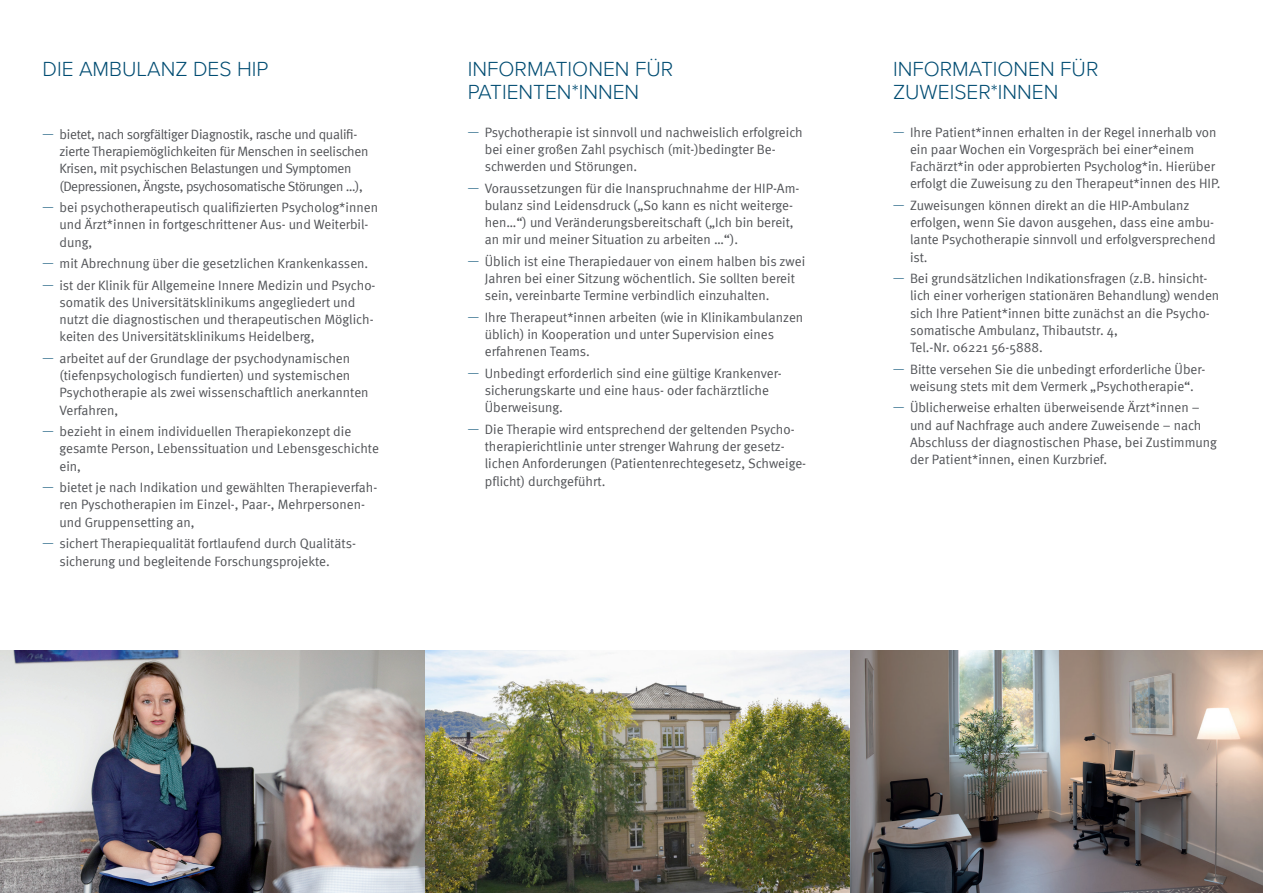
<style>
.page{position:relative;width:1263px;height:893px;background:#fff}
.page>*{position:absolute;margin:0;border:0;box-sizing:border-box;transform-origin:0 0}
.t1{font:300 21px/22.5px "Proxima Nova";color:#004c72}
.t2{font:13.5px/17.2px "Meta Normal";color:#515357}
.t3{font:13.5px/17.2px "Meta Normal";letter-spacing:-.025em;color:#515357}
.s1{font-family:"Proxima Nova";font-weight:300;color:#004c72}
</style>
<div class="page">
<img style="left:0;top:651px;width:425px;height:242px">
<img style="left:425px;top:651px;width:425px;height:242px">
<img style="left:850px;top:651px;width:413px;height:242px">
<h1 class="t1" style="left:43px;top:57px;width:227px">DIE AMBULANZ DES HIP</h1>
<p class="t3" style="left:60px;top:125px;width:310px;text-indent:-17px"><span class="s1">ϙ</span> bietet, nach sorgfältiger Diagnostik, rasche und qualifi&shy;zierte Therapiemöglichkeiten für Menschen in seelischen Krisen, mit psychischen Belastungen und Symptomen (Depressionen, Ängste, psychosomatische Störungen …),</p>
<p class="t2" style="left:60px;top:199px;width:320px;text-indent:-17px"><span class="s1">ϙ</span> bei psychotherapeutisch qualifizierten Psycholog*innen und Ärzt*innen in fortgeschrittener Aus- und Weiterbil&shy;dung,</p>
<p class="t2" style="left:43px;top:253px;width:334px;line-height:21.5px"><span class="s1">ϙ</span> mit Abrechnung über die gesetzlichen Krankenkassen. <span class="s1">ϙ</span> ist der Klinik für Allgemeine Innere Medizin und Psycho-</p>
<p class="t2" style="left:60px;top:293px;width:316px">somatik des Universitätsklinikums angegliedert und nutzt die diagnostischen und therapeutischen Möglich&shy;keiten des Universitätsklinikums Heidelberg,</p>
<p class="t2" style="left:60px;top:349px;width:311px;text-indent:-17px"><span class="s1">ϙ</span> arbeitet auf der Grundlage der psychodynamischen (tiefenpsychologisch fundierten) und systemischen Psychotherapie als zwei wissenschaftlich anerkannten Verfahren,</p>
<p class="t2" style="left:60px;top:423px;width:321px;text-indent:-17px"><span class="s1">ϙ</span> bezieht in einem individuellen Therapiekonzept die gesamte Person, Lebenssituation und Lebensgeschichte ein,</p>
<p class="t2" style="left:60px;top:479px;width:319px;text-indent:-17px"><span class="s1">ϙ</span> bietet je nach Indikation und gewählten Therapieverfah&shy;ren Pyschotherapien im Einzel-, Paar-, Mehrpersonen&shy;und Gruppensetting an,</p>
<p class="t2" style="left:60px;top:535px;width:298px;text-indent:-17px"><span class="s1">ϙ</span> sichert Therapiequalität fortlaufend durch Qualitäts&shy;sicherung und begleitende Forschungsprojekte.</p>
<h1 class="t1" style="left:468px;top:57px;width:207px">INFORMATIONEN FÜR<br>PATIENTEN*INNEN</h1>
<p class="t2" style="left:485px;top:123px;width:319px;text-indent:-17px"><span class="s1">ϙ</span> Psychotherapie ist sinnvoll und nachweislich erfolgreich bei einer großen Zahl psychisch (mit-)bedingter Be&shy;schwerden und Störungen.</p>
<p class="t2" style="left:485px;top:179px;width:316px;text-indent:-17px"><span class="s1">ϙ</span> Voraussetzungen für die Inanspruchnahme der HIP-Am&shy;bulanz sind Leidensdruck („So kann es nicht weiterge&shy;hen…“) und Veränderungsbereitschaft („Ich bin bereit, an mir und meiner Situation zu arbeiten …“).</p>
<p class="t2" style="left:485px;top:252px;width:322px;text-indent:-17px"><span class="s1">ϙ</span> Üblich ist eine Therapiedauer von einem halben bis zwei<br>Jahren bei einer Sitzung wöchentlich. Sie sollten bereit sein, vereinbarte Termine verbindlich einzuhalten.</p>
<p class="t2" style="left:485px;top:308px;width:320px;text-indent:-17px"><span class="s1">ϙ</span> Ihre Therapeut*innen arbeiten (wie in Klinikambulanzen üblich) in Kooperation und unter Supervision eines erfahrenen Teams.</p>
<p class="t2" style="left:485px;top:364px;width:298px;text-indent:-17px"><span class="s1">ϙ</span> Unbedingt erforderlich sind eine gültige Krankenver&shy;sicherungskarte und eine haus- oder fachärztliche<br>Überweisung.</p>
<p class="t2" style="left:485px;top:420px;width:323px;text-indent:-17px"><span class="s1">ϙ</span> Die Therapie wird entsprechend der geltenden Psycho&shy;therapierichtlinie unter strenger Wahrung der gesetz&shy;lichen Anforderungen (Patientenrechtegesetz, Schweige&shy;pflicht) durchgeführt.</p>
<h1 class="t1" style="left:893px;top:57px;width:207px">INFORMATIONEN FÜR<br>ZUWEISER*INNEN</h1>
<p class="t2" style="left:910px;top:123px;width:312px;text-indent:-17px"><span class="s1">ϙ</span> Ihre Patient*innen erhalten in der Regel innerhalb von ein paar Wochen ein Vorgespräch bei einer*einem Fachärzt*in oder approbierten Psycholog*in. Hierüber erfolgt die Zuweisung zu den Therapeut*innen des HIP.</p>
<p class="t2" style="left:910px;top:196px;width:307px;text-indent:-17px"><span class="s1">ϙ</span> Zuweisungen können direkt an die HIP-Ambulanz erfolgen, wenn Sie davon ausgehen, dass eine ambu&shy;lante Psychotherapie sinnvoll und erfolgversprechend ist.</p>
<p class="t2" style="left:910px;top:270px;width:311px;text-indent:-17px"><span class="s1">ϙ</span> Bei grundsätzlichen Indikationsfragen (z.B. hinsicht&shy;lich einer vorherigen stationären Behandlung) wenden sich Ihre Patient*innen bitte zunächst an die Psycho&shy;somatische Ambulanz, Thibautstr. 4,<br>Tel.-Nr. 06221 56-5888.</p>
<p class="t2" style="left:893px;top:360px;width:314px;text-align:center"><span class="s1">ϙ</span> Bitte versehen Sie die unbedingt erforderliche Über&shy;weisung stets mit dem Vermerk „Psychotherapie“.</p>
<p class="t2" style="left:910px;top:399px;width:308px;text-indent:-17px"><span class="s1">ϙ</span> Üblicherweise erhalten überweisende Ärzt*innen – und auf Nachfrage auch andere Zuweisende – nach Abschluss der diagnostischen Phase, bei Zustimmung der Patient*innen, einen Kurzbrief.</p>
</div>
